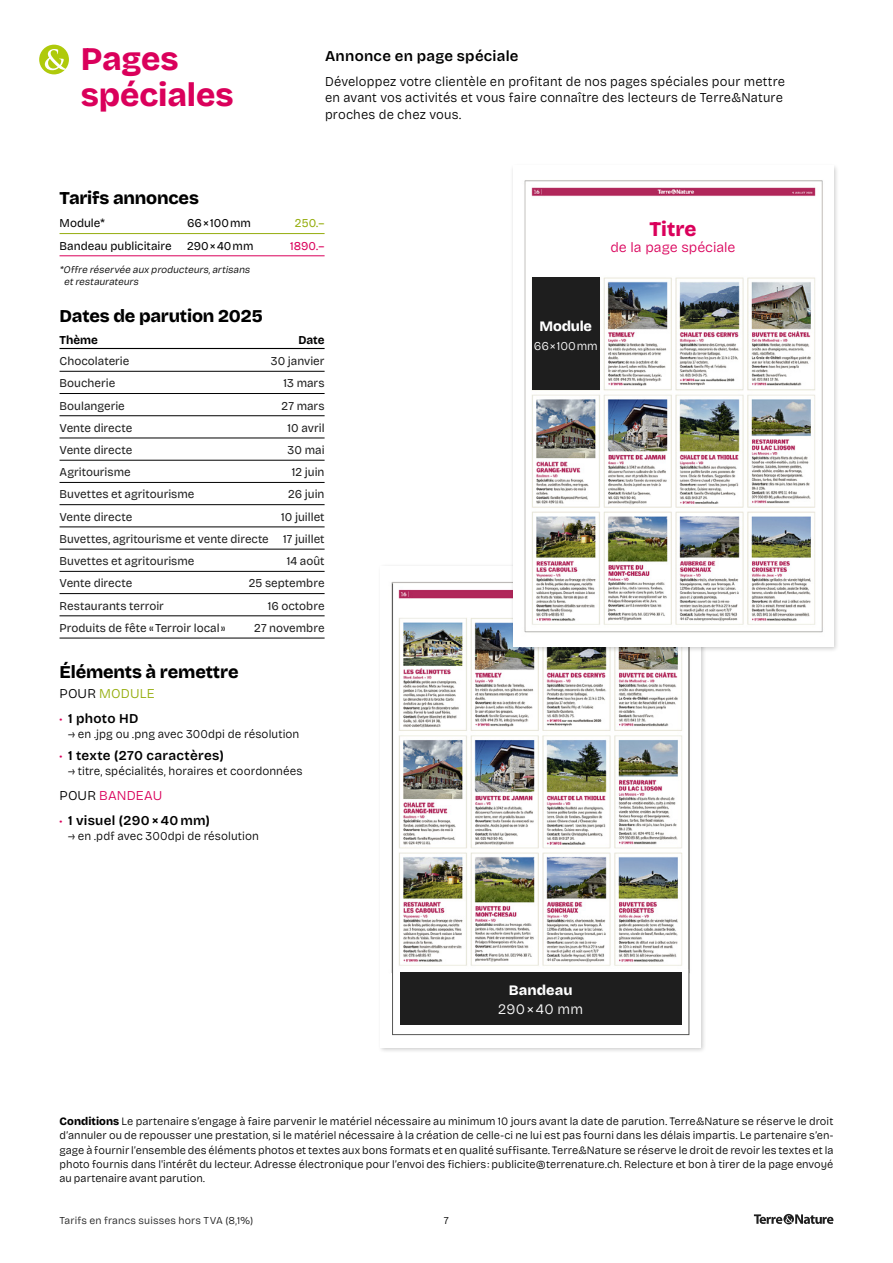
<style>
.page{position:relative;width:893px;height:1263px;background:#fff}
.page>*{position:absolute;margin:0;border:0;box-sizing:border-box;transform-origin:0 0}
.t1{font:800 33px/36px "Bricolage Grotesque";letter-spacing:-.005em;color:#da005b}
.t2{font:800 20.7px "Bricolage Grotesque 24 pt";color:#da005b}
.t3{font:800 18px "Bricolage Grotesque";letter-spacing:-.01em;color:#000}
.t4{font:600 15px "Bricolage Grotesque";letter-spacing:.02em;color:#000}
.t5{font:800 14.4px "Bricolage Grotesque";letter-spacing:.005em;color:#fff}
.t6{font:300 14.4px "Bricolage Grotesque";letter-spacing:.01em;color:#fff}
.t7{font:300 14.25px "Bricolage Grotesque";color:#da005b}
.t8{font:300 13.5px/16.5px "Bricolage Grotesque";letter-spacing:.015em;color:#000;scale:.96 1}
.t9{font:600 13.5px "Bricolage Grotesque";letter-spacing:.02em;color:#000}
.t10{font:300 13.5px "Bricolage Grotesque";letter-spacing:.01em;color:#da005b}
.t11{font:300 13.5px "Bricolage Grotesque";letter-spacing:.01em;color:#95ad0d}
.t12{font:12px/22.2px "Bricolage Grotesque";color:#1e1e1e;text-align:justify}
.t13{font:300 12px "Bricolage Grotesque";letter-spacing:.01em;color:#000}
.t14{font:12px "Bricolage Grotesque";letter-spacing:.005em;color:#000}
.t15{font:700 12px "Bricolage Grotesque";color:#000}
.t16{font:300 12px "Bricolage Grotesque";letter-spacing:-.005em;color:#fff}
.t17{font:12px "Bricolage Grotesque";color:#da005b}
.t18{font:12px "Bricolage Grotesque";color:#95ad0d}
.t19{font:300 11.25px/14.2px "Bricolage Grotesque";letter-spacing:.005em;color:#000;text-align:justify}
.t20{font:300 10.5px "Bricolage Grotesque";letter-spacing:.015em;color:#1e1e1e}
.t21{font:300 10.5px "Bricolage Grotesque";color:#000}
.t22{font:italic 300 10.05px/12px "Bricolage Grotesque";color:#000}
.s1{color:#000}
.s2{font-weight:300;color:#da005b}
.s3{font-weight:800}
</style>
<div class="page">
<svg style="left:754px;top:1214px;width:79px;height:10px"></svg>
<div style="left:39px;top:45px;width:30px;height:29px;background:#afca0b;border-radius:50%"></div>
<svg style="left:45px;top:49px;width:23px;height:21px"></svg>
<div style="left:377px;top:563px;width:330px;height:490px;background:#000;opacity:.2"></div>
<img style="left:380px;top:567px;width:130px;height:33px">
<img style="left:380px;top:600px;width:321px;height:447px">
<svg style="left:394px;top:970px;width:293px;height:4px"></svg>
<div style="left:400px;top:973px;width:281px;height:52px;background:#1e1e1e"></div>
<div style="left:510px;top:163px;width:329px;height:489px;background:#000;opacity:.2"></div>
<img style="left:513px;top:166px;width:320px;height:480px">
<div style="left:532px;top:277px;width:68px;height:113px;background:#1e1e1e"></div>
<div style="left:534px;top:213px;width:278px;height:46px;background:#fff"></div>
<hr style="left:60px;top:233px;width:265px;height:1px;background:#95ad0d">
<hr style="left:60px;top:256px;width:265px;height:1px;background:#da005b">
<hr style="left:60px;top:348px;width:265px;height:1px;background:#000">
<hr style="left:60px;top:371px;width:265px;height:1px;background:#000">
<hr style="left:60px;top:393px;width:265px;height:1px;background:#000">
<hr style="left:60px;top:415px;width:265px;height:1px;background:#000">
<hr style="left:60px;top:438px;width:265px;height:1px;background:#000">
<hr style="left:60px;top:460px;width:265px;height:1px;background:#000">
<hr style="left:60px;top:482px;width:265px;height:1px;background:#000">
<hr style="left:60px;top:504px;width:265px;height:1px;background:#000">
<hr style="left:60px;top:527px;width:265px;height:1px;background:#000">
<hr style="left:60px;top:549px;width:265px;height:1px;background:#000">
<hr style="left:60px;top:571px;width:265px;height:1px;background:#000">
<hr style="left:60px;top:593px;width:265px;height:1px;background:#000">
<hr style="left:60px;top:615px;width:265px;height:1px;background:#000">
<hr style="left:60px;top:638px;width:265px;height:1px;background:#000">
<h1 class="t1" style="left:81px;top:40px;width:154px">Pages spéciales</h1>
<h3 class="t4" style="left:325px;top:44px;width:195px">Annonce en page spéciale</h3>
<p class="t8" style="left:325px;top:72px;width:481px">Développez votre clientèle en profitant de nos pages spéciales pour mettre en avant vos activités et vous faire connaître des lecteurs de Terre&amp;Nature proches de chez vous.</p>
<h3 class="t3" style="left:60px;top:183px;width:141px">Tarifs annonces</h3>
<p class="t14" style="left:60px;top:214px;width:47px">Module*</p>
<p class="t14" style="left:187px;top:214px;width:65px">66×100mm</p>
<p class="t18" style="left:295px;top:214px;width:31px">250.–</p>
<p class="t14" style="left:60px;top:236px;width:114px">Bandeau publicitaire</p>
<p class="t14" style="left:187px;top:236px;width:68px">290×40mm</p>
<p class="t17" style="left:290px;top:236px;width:36px">1890.–</p>
<p class="t22" style="left:64px;top:263px;width:190px;text-indent:-4px">*Offre réservée auxproducteurs,artisans etrestaurateurs</p>
<h3 class="t3" style="left:60px;top:301px;width:205px">Dates de parution 2025</h3>
<p class="t15" style="left:60px;top:330px;width:40px">Thème</p>
<p class="t15" style="left:298px;top:330px;width:28px">Date</p>
<p class="t12" style="left:60px;top:349px;width:71px">Chocolaterie</p>
<p class="t12" style="left:271px;top:349px;width:55px">30 janvier</p>
<p class="t12" style="left:60px;top:371px;width:57px">Boucherie</p>
<p class="t12" style="left:284px;top:371px;width:43px">13 mars</p>
<p class="t12" style="left:60px;top:394px;width:67px">Boulangerie</p>
<p class="t12" style="left:282px;top:394px;width:44px">27 mars</p>
<p class="t12" style="left:60px;top:416px;width:74px">Vente directe</p>
<p class="t12" style="left:288px;top:416px;width:38px">10 avril</p>
<p class="t12" style="left:60px;top:438px;width:74px">Vente directe</p>
<p class="t12" style="left:288px;top:438px;width:38px">30 mai</p>
<p class="t12" style="left:60px;top:460px;width:73px">Agritourisme</p>
<p class="t12" style="left:292px;top:460px;width:34px">12 juin</p>
<p class="t12" style="left:60px;top:482px;width:137px">Buvettes et agritourisme</p>
<p class="t12" style="left:288px;top:482px;width:38px">26 juin</p>
<p class="t12" style="left:60px;top:505px;width:74px">Vente directe</p>
<p class="t12" style="left:60px;top:505px;width:267px;text-indent:222px">10 juillet Buvettes, agritourisme et vente directe 17 juillet Buvettes et agritourisme</p>
<p class="t12" style="left:287px;top:549px;width:39px">14 août</p>
<p class="t12" style="left:60px;top:571px;width:74px">Vente directe</p>
<p class="t12" style="left:249px;top:571px;width:77px">25 septembre</p>
<p class="t12" style="left:60px;top:594px;width:106px">Restaurants terroir</p>
<p class="t12" style="left:268px;top:594px;width:58px">16 octobre</p>
<p class="t12" style="left:60px;top:616px;width:167px">Produits de fête «Terroir local»</p>
<p class="t12" style="left:254px;top:616px;width:72px">27 novembre</p>
<h3 class="t3" style="left:60px;top:657px;width:181px">Éléments à remettre</h3>
<p class="t11" style="left:60px;top:683px;width:97px"><span class="s1">POUR</span> MODULE</p>
<p class="t9" style="left:60px;top:707px;width:80px"><span class="s2">•</span> 1 photo HD</p>
<p class="t13" style="left:68px;top:724px;width:233px">→ en .jpg ou .png avec 300dpi de résolution</p>
<p class="t9" style="left:60px;top:745px;width:166px"><span class="s2">•</span> 1 texte (270 caractères)</p>
<p class="t13" style="left:68px;top:762px;width:236px">→ titre, spécialités, horaires et coordonnées</p>
<p class="t10" style="left:60px;top:785px;width:104px"><span class="s1">POUR</span> BANDEAU</p>
<p class="t9" style="left:60px;top:809px;width:152px"><span class="s2">•</span> 1 visuel (290×40mm)</p>
<p class="t13" style="left:68px;top:826px;width:192px">→ en .pdf avec 300dpi de résolution</p>
<h2 class="t2" style="left:649px;top:212px;width:48px">Titre</h2>
<p class="t7" style="left:610px;top:235px;width:127px">de la page spéciale</p>
<p class="t5" style="left:540px;top:314px;width:54px">Module</p>
<p class="t16" style="left:534px;top:336px;width:65px">66×100mm</p>
<p class="t5" style="left:509px;top:978px;width:65px">Bandeau</p>
<p class="t6" style="left:498px;top:997px;width:86px">290×40 mm</p>
<p class="t19" style="left:60px;top:1113px;width:775px"><span class="s3">Conditions</span> Le partenaire s’engage à faire parvenir le matériel nécessaire au minimum 10 jours avant la date de parution. Terre&amp;Nature se réserve le droit d’annuler ou de repousser une prestation, si le matériel nécessaire à la création de celle-ci ne lui est pas fourni dans les délais impartis. Le partenaire s’en&shy;gage à fournir l’ensemble des éléments photos et textes aux bons formats et en qualité suffisante. Terre&amp;Nature se réserve le droit de revoir les textes et la photo fournis dans l'intérêt du lecteur. Adresse électronique pour l’envoi des fichiers: publicite@terrenature.ch. Relecture et bon à tirer de la page envoyé au partenaire avant parution.</p>
<p class="t20" style="left:60px;top:1212px;width:195px">Tarifs en francs suisses hors TVA (8,1%)</p>
<p class="t21" style="left:444px;top:1212px;width:7px">7</p>
</div>
